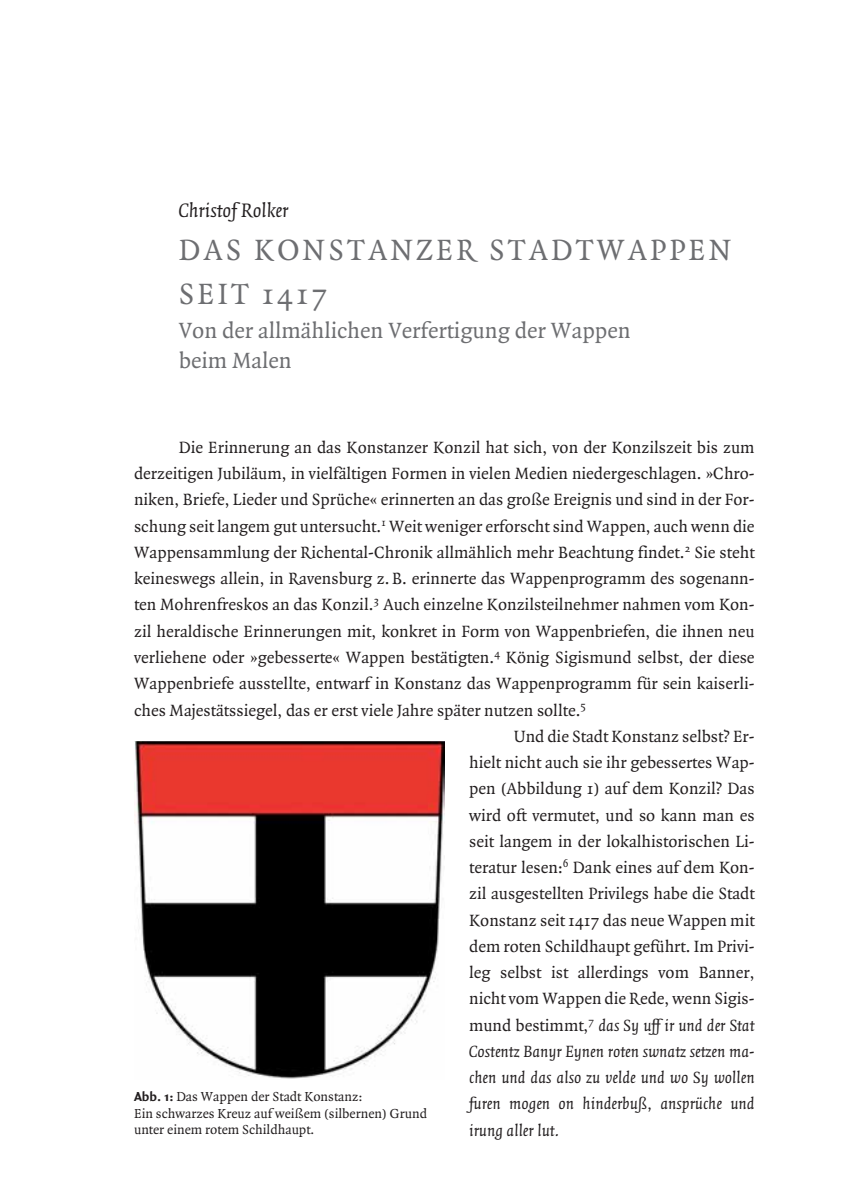
<style>
.page{position:relative;width:844px;height:1191px;background:#fff}
.page>*{position:absolute;margin:0;border:0;box-sizing:border-box;transform-origin:0 0}
.t1{font:31.5px/43.8px "Quadraat";letter-spacing:.1em;color:#6d6e71}
.t2{font:23.62px/30.6px "Quadraat";color:#6d6e71}
.t3{font:italic 21px "Quadraat";color:#231f20}
.t4{font:17.5px "Quadraat";color:#231f20}
.t5{font:italic 17.5px "Quadraat";color:#231f20}
.t6{font:14px/16.6px "Quadraat";color:#231f20}
.s1{font-style:normal}
.s2{font-family:"Quadraat Sans";font-weight:700}
</style>
<div class="page">
<img style="left:134px;top:742px;width:310px;height:337px">
<p class="t3" style="left:179px;top:201px;width:111px">Christof Rolker</p>
<h1 class="t1" style="left:179px;top:230px;width:554px">DAS KONSTANZER STADTWAPPEN<br>SEIT 1417</h1>
<h2 class="t2" style="left:179px;top:316px;width:453px">Von der allmählichen Verfertigung der Wappen beim Malen</h2>
<p class="t4" style="left:179px;top:440px;width:577px">Die Erinnerung an das Konstanzer Konzil hat sich, von der Konzilszeit bis zum</p>
<p class="t4" style="left:134px;top:466px;width:622px">derzeitigen Jubiläum, in vielfältigen Formen in vielen Medien niedergeschlagen. »Chro-</p>
<p class="t4" style="left:134px;top:493px;width:622px">niken, Briefe, Lieder und Sprüche« erinnerten an das große Ereignis und sind in der For-</p>
<p class="t4" style="left:134px;top:519px;width:622px">schung seit langem gut untersucht.<sup>1</sup> Weit weniger erforscht sind Wappen, auch wenn die</p>
<p class="t4" style="left:134px;top:545px;width:622px">Wappensammlung der Richental-Chronik allmählich mehr Beachtung findet.<sup>2</sup> Sie steht</p>
<p class="t4" style="left:134px;top:571px;width:622px">keineswegs allein, in Ravensburg z. B. erinnerte das Wappenprogramm des sogenann-</p>
<p class="t4" style="left:134px;top:598px;width:622px">ten Mohrenfreskos an das Konzil.<sup>3</sup> Auch einzelne Konzilsteilnehmer nahmen vom Kon-</p>
<p class="t4" style="left:134px;top:624px;width:622px">zil heraldische Erinnerungen mit, konkret in Form von Wappenbriefen, die ihnen neu</p>
<p class="t4" style="left:134px;top:650px;width:622px">verliehene oder »gebesserte« Wappen bestätigten.<sup>4</sup> König Sigismund selbst, der diese</p>
<p class="t4" style="left:134px;top:676px;width:622px">Wappenbriefe ausstellte, entwarf in Konstanz das Wappenprogramm für sein kaiserli-</p>
<p class="t4" style="left:134px;top:703px;width:453px">ches Majestätssiegel, das er erst viele Jahre später nutzen sollte.<sup>5</sup></p>
<p class="t4" style="left:513px;top:729px;width:242px">Und die Stadt Konstanz selbst? Er-</p>
<p class="t4" style="left:469px;top:755px;width:287px">hielt nicht auch sie ihr gebessertes Wap-</p>
<p class="t4" style="left:469px;top:781px;width:287px">pen (Abbildung 1) auf dem Konzil? Das</p>
<p class="t4" style="left:469px;top:808px;width:287px">wird oft vermutet, und so kann man es</p>
<p class="t4" style="left:469px;top:834px;width:287px">seit langem in der lokalhistorischen Li-</p>
<p class="t4" style="left:469px;top:860px;width:287px">teratur lesen:<sup>6</sup> Dank eines auf dem Kon-</p>
<p class="t4" style="left:469px;top:886px;width:287px">zil ausgestellten Privilegs habe die Stadt</p>
<p class="t4" style="left:469px;top:913px;width:287px">Konstanz seit 1417 das neue Wappen mit</p>
<p class="t4" style="left:469px;top:939px;width:287px">dem roten Schildhaupt geführt. Im Privi-</p>
<p class="t4" style="left:469px;top:965px;width:287px">leg selbst ist allerdings vom Banner,</p>
<p class="t4" style="left:469px;top:991px;width:287px">nicht vom Wappen die Rede, wenn Sigis-</p>
<p class="t5" style="left:469px;top:1018px;width:287px"><span class="s1">mund bestimmt,</span><sup>7</sup> das Sy uff ir und der Stat</p>
<p class="t5" style="left:469px;top:1044px;width:287px">Costentz Banyr Eynen roten swnatz setzen ma-</p>
<p class="t5" style="left:469px;top:1070px;width:287px">chen und das also zu velde und wo Sy wollen</p>
<p class="t5" style="left:469px;top:1096px;width:287px">furen mogen on hinderbuß, ansprüche und</p>
<p class="t5" style="left:469px;top:1123px;width:92px">irung aller lut.</p>
<p class="t6" style="left:134px;top:1089px;width:294px"><span class="s2">Abb. 1:</span> Das Wappen der Stadt Konstanz:<br>Ein schwarzes Kreuz auf weißem (silbernen) Grund unter einem rotem Schildhaupt.</p>
</div>
